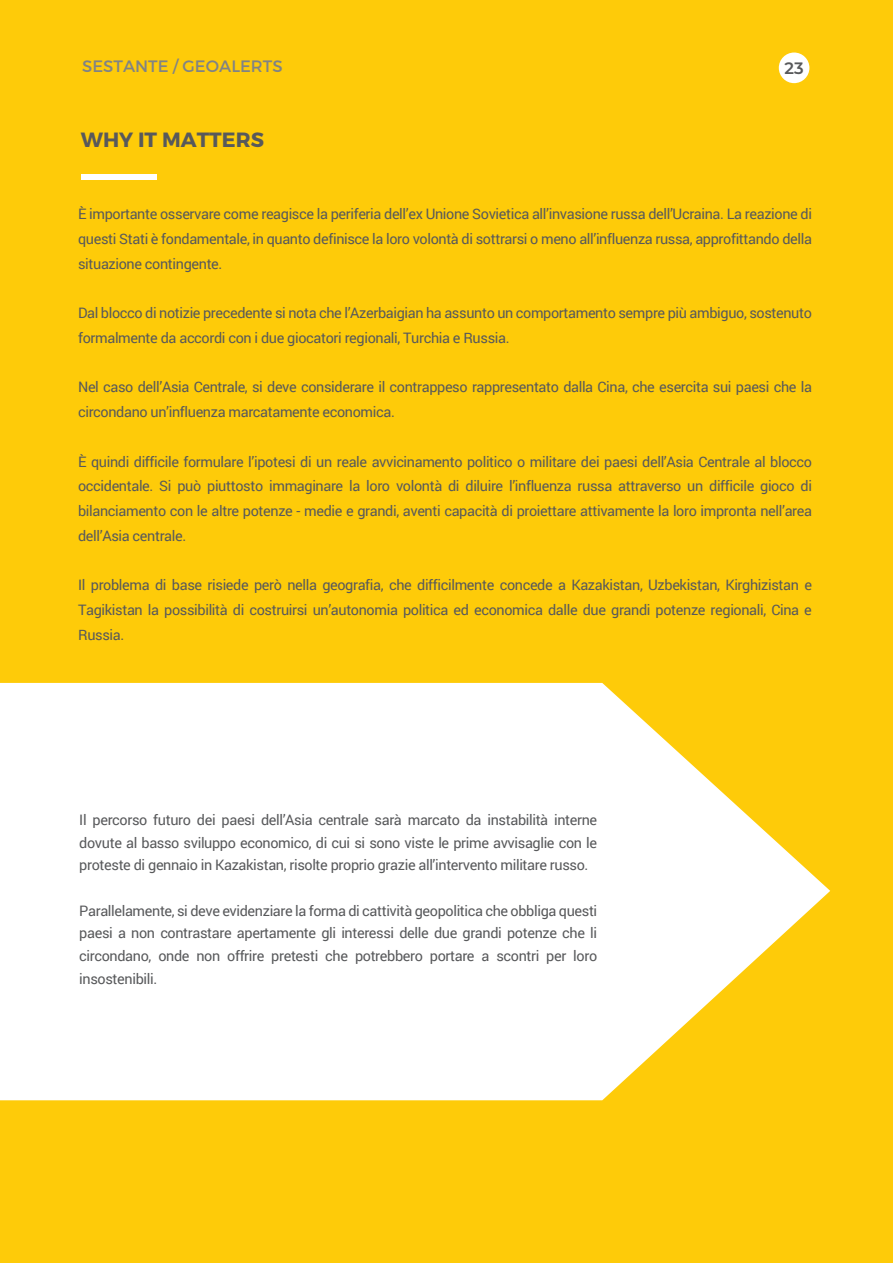
<style>
.page{position:relative;width:893px;height:1263px;background:#fecb09}
.page>*{position:absolute;margin:0;border:0;box-sizing:border-box;transform-origin:0 0}
.t1{font:700 20.55px "Montserrat";color:#58595b}
.t2{font:16.5px "Montserrat";color:#808385}
.t3{font:600 16.5px "Montserrat";color:#58595b}
.t4{font:14.4px/24.8px "Roboto";letter-spacing:-.025em;color:#58595b;text-align:justify}
</style>
<div class="page">
<svg style="left:0;top:683px;width:830px;height:417px;background:#fef7dd"></svg>
<div style="left:779px;top:53px;width:30px;height:30px;background:#fff;border-radius:50%"></div>
<div style="left:81px;top:174px;width:76px;height:5px;background:#fff"></div>
<p class="t2" style="left:82px;top:56px;width:202px">SESTANTE / GEOALERTS</p>
<p class="t3" style="left:784px;top:56px;width:21px">23</p>
<h1 class="t1" style="left:81px;top:127px;width:185px">WHY IT MATTERS</h1>
<p class="t4" style="left:78px;top:201px;width:735px">È importante osservare come reagisce la periferia dell’ex Unione Sovietica all’invasione russa dell’Ucraina. La reazione di questi Stati è fondamentale, in quanto definisce la loro volontà di sottrarsi o meno all’influenza russa, approfittando della situazione contingente.</p>
<p class="t4" style="left:78px;top:300px;width:735px">Dal blocco di notizie precedente si nota che l’Azerbaigian ha assunto un comportamento sempre più ambiguo, sostenuto formalmente da accordi con i due giocatori regionali, Turchia e Russia.</p>
<p class="t4" style="left:78px;top:374px;width:735px">Nel caso dell’Asia Centrale, si deve considerare il contrappeso rappresentato dalla Cina, che esercita sui paesi che la circondano un’influenza marcatamente economica.</p>
<p class="t4" style="left:78px;top:449px;width:735px">È quindi difficile formulare l’ipotesi di un reale avvicinamento politico o militare dei paesi dell’Asia Centrale al blocco occidentale. Si può piuttosto immaginare la loro volontà di diluire l’influenza russa attraverso un difficile gioco di bilanciamento con le altre potenze - medie e grandi, aventi capacità di proiettare attivamente la loro impronta nell’area dell’Asia centrale.</p>
<p class="t4" style="left:78px;top:572px;width:735px">Il problema di base risiede però nella geografia, che difficilmente concede a Kazakistan, Uzbekistan, Kirghizistan e Tagikistan la possibilità di costruirsi un’autonomia politica ed economica dalle due grandi potenze regionali, Cina e Russia.</p>
<p class="t4" style="left:79px;top:808px;width:519px;line-height:22.6px">Il percorso futuro dei paesi dell’Asia centrale sarà marcato da instabilità interne dovute al basso sviluppo economico, di cui si sono viste le prime avvisaglie con le proteste di gennaio in Kazakistan, risolte proprio grazie all’intervento militare russo.</p>
<p class="t4" style="left:79px;top:899px;width:519px;line-height:22.6px">Parallelamente, si deve evidenziare la forma di cattività geopolitica che obbliga questi paesi a non contrastare apertamente gli interessi delle due grandi potenze che li circondano, onde non offrire pretesti che potrebbero portare a scontri per loro insostenibili.</p>
</div>
